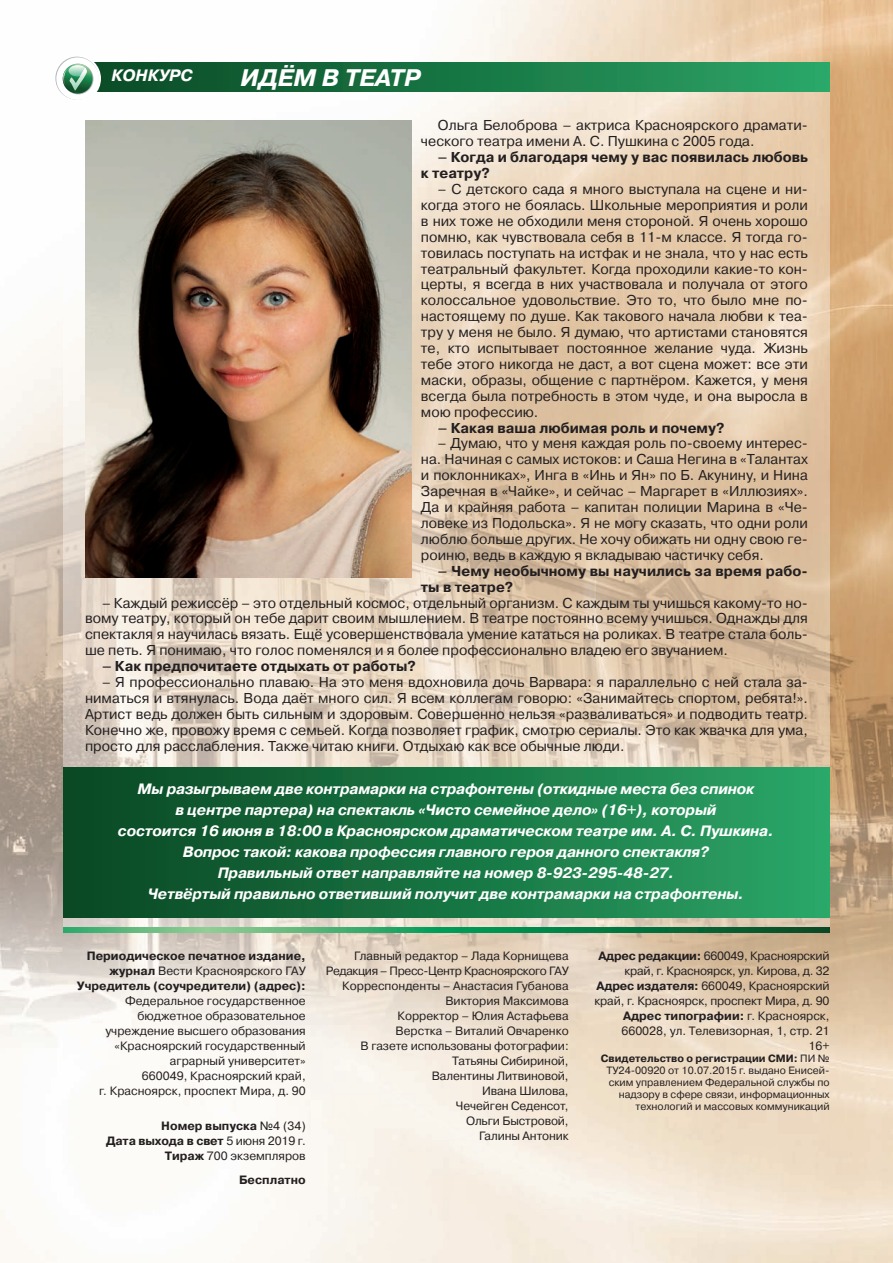
<style>
.page{position:relative;width:893px;height:1263px;background:#fff}
.page>*{position:absolute;margin:0;border:0;box-sizing:border-box;transform-origin:0 0}
.t1{font:italic 700 24px "Pragmatica C";color:#fff}
.t2{font:italic 700 16.5px "Pragmatica C";color:#fff}
.t3{font:italic 700 15px/21px "Pragmatica C";letter-spacing:-.01em;color:#fff;text-align:center}
.t4{font:14.25px/15.9px "Pragmatica WINC";color:#231f20;text-align:justify}
.t5{font:700 14.25px/15.9px "Pragmatica WINC";color:#231f20}
.t6{font:12px/15px "Pragmatica WINC";color:#231f20;text-align:right}
.t7{font:700 12px/15px "Pragmatica WINC";color:#231f20;text-align:right}
.t8{font:10.5px/12px "Pragmatica WINC";color:#231f20;text-align:right}
.s1{font-weight:400}
.s2{font-weight:700}
</style>
<div class="page">
<img style="left:0;top:0;width:893px;height:1263px">
<img style="left:64px;top:92px;width:765px;height:835px">
<svg style="left:64px;top:927px;width:765px;height:5px;background:#2c945b"></svg>
<div style="left:64px;top:767px;width:765px;height:150px;background:linear-gradient(to right,#084621,#2aa567)"></div>
<div style="left:64px;top:63px;width:765px;height:29px;background:linear-gradient(to right,#084521,#2aa567)"></div>
<svg style="left:54px;top:55px;width:47px;height:47px"></svg>
<svg style="left:55px;top:57px;width:44px;height:43px"></svg>
<img style="left:85px;top:121px;width:326px;height:456px">
<p class="t2" style="left:111px;top:67px;width:83px">КОНКУРС</p>
<h1 class="t1" style="left:241px;top:64px;width:182px">ИДЁМ В ТЕАТР</h1>
<p class="t4" style="left:421px;top:118px;width:388px;text-indent:17px">Ольга Белоброва – актриса Красноярского драмати&shy;ческого театра имени А. С. Пушкина с 2005 года.</p>
<p class="t5" style="left:421px;top:149px;width:388px;text-indent:17px">– Когда и благодаря ÷ему у вас появилась лþбовь к театру?</p>
<p class="t4" style="left:421px;top:181px;width:388px;text-indent:17px">– С детского сада я много выступала на сцене и ни&shy;когда этого не боялась. Школьные мероприятия и роли в них тоже не обходили меня стороной. Я очень хорошо помню, как чувствовала себя в 11-м классе. Я тогда го&shy;товилась поступать на истфак и не знала, что у нас есть театральный факультет. Когда проходили какие-то кон&shy;церты, я всегда в них участвовала и получала от этого колоссальное удовольствие. Это то, что было мне по&shy;настоящему по душе. Как такового начала любви к теа&shy;тру у меня не было. Я думаю, что артистами становятся те, кто испытывает постоянное желание чуда. Жизнь тебе этого никогда не даст, а вот сцена может: все эти маски, образы, общение с партнёром. Кажется, у меня всегда была потребность в этом чуде, и она выросла в мою профессию.</p>
<p class="t5" style="left:438px;top:420px;width:288px">– Какая ваøа лþбимая роль и по÷ему?</p>
<p class="t4" style="left:421px;top:436px;width:388px;text-indent:17px">– Думаю, что у меня каждая роль по-своему интерес&shy;на. Начиная с самых истоков: и Саша Негина в «Талантах и поклонниках», Инга в «Инь и Ян» по Б. Акунину, и Нина Заречная в «Чайке», и сейчас – Маргарет в «Иллюзиях».<br>Да и крайняя работа – капитан полиции Марина в «Че&shy;ловеке из Подольска». Я не могу сказать, что одни роли люблю больше других. Не хочу обижать ни одну свою ге&shy;роиню, ведь в каждую я вкладываю частичку себя.</p>
<p class="t5" style="left:421px;top:563px;width:388px;text-indent:17px">– Чему необû÷ному вû нау÷ились за время рабо&shy;тû в театре?</p>
<p class="t4" style="left:85px;top:595px;width:724px;text-indent:17px">– Каждый режиссёр – это отдельный космос, отдельный организм. С каждым ты учишься какому-то но&shy;вому театру, который он тебе дарит своим мышлением. В театре постоянно всему учишься. Однажды для спектакля я научилась вязать. Ещё усовершенствовала умение кататься на роликах. В театре стала боль&shy;ше петь. Я понимаю, что голос поменялся и я более профессионально владею его звучанием.</p>
<p class="t5" style="left:102px;top:658px;width:315px">– Как предпо÷итаете отдûхать от работû?</p>
<p class="t4" style="left:85px;top:674px;width:724px;text-indent:17px">– Я профессионально плаваю. На это меня вдохновила дочь Варвара: я параллельно с ней стала за&shy;ниматься и втянулась. Вода даёт много сил. Я всем коллегам говорю: «Занимайтесь спортом, ребята!».<br>Артист ведь должен быть сильным и здоровым. Совершенно нельзя «разваливаться» и подводить театр.<br>Конечно же, провожу время с семьей. Когда позволяет график, смотрю сериалы. Это как жвачка для ума, просто для расслабления. Также читаю книги. Отдыхаю как все обычные люди.</p>
<p class="t3" style="left:118px;top:778px;width:657px">Мы разыгрываем две контрамарки на страфонтены (откидные места без спинок<br>в центре партера) на спектакль «Чисто семейное дело» (16+), который<br>состоится 16 июня в 18:00 в Красноярском драматическом театре им. А. С. Пушкина.<br>Вопрос такой: какова профессия главного героя данного спектакля?<br>Правильный ответ направляйте на номер 8-923-295-48-27.<br>Четвёртый правильно ответивший получит две контрамарки на страфонтены.</p>
<p class="t7" style="left:77px;top:948px;width:230px">Периоди÷еское пе÷атное издание, журнал <span class="s1">Вести Красноярского ГАУ<br></span>У÷редитель (соу÷редители) (адрес):</p>
<p class="t6" style="left:99px;top:993px;width:208px">Федеральное государственное бюджетное образовательное учреждение высшего образования «Красноярский государственный аграрный университет»<br>660049, Красноярский край,<br>г. Красноярск, проспект Мира, д. 90</p>
<p class="t7" style="left:106px;top:1118px;width:201px">Номер вûпуска <span class="s1">№4 (34)<br></span>Дата вûхода в свет <span class="s1">5 июня 2019 г.<br></span>Тираж <span class="s1">700 экземпляров</span></p>
<p class="t7" style="left:239px;top:1172px;width:68px">Бесплатно</p>
<p class="t6" style="left:326px;top:948px;width:245px">Главный редактор – Лада Корнищева<br>Редакция – Пресс-Центр Красноярского ГАУ<br>Корреспонденты – Анастасия Губанова<br>Виктория Максимова<br>Корректор – Юлия Астафьева<br>Верстка – Виталий Овчаренко<br>В газете использованы фотографии:<br>Татьяны Сибириной,<br>Валентины Литвиновой,<br>Ивана Шилова,<br>Чечейген Седенсот,<br>Ольги Быстровой,<br>Галины Антоник</p>
<p class="t6" style="left:594px;top:948px;width:237px"><span class="s2">Адрес редакции:</span> 660049, Красноярский край, г. Красноярск, ул. Кирова, д. 32<br><span class="s2">Адрес издателя:</span> 660049, Красноярский край, г. Красноярск, проспект Мира, д. 90<br><span class="s2">Адрес типографии:</span> г. Красноярск, 660028, ул. Телевизорная, 1, стр. 21<br>16+</p>
<p class="t8" style="left:601px;top:1052px;width:230px"><span class="s2">Свидетельство о регистрации СМИ:</span> ПИ № ТУ24-00920 от 10.07.2015 г. выдано Енисей&shy;ским управлением Федеральной службы по надзору в сфере связи, информационных технологий и массовых коммуникаций</p>
</div>
